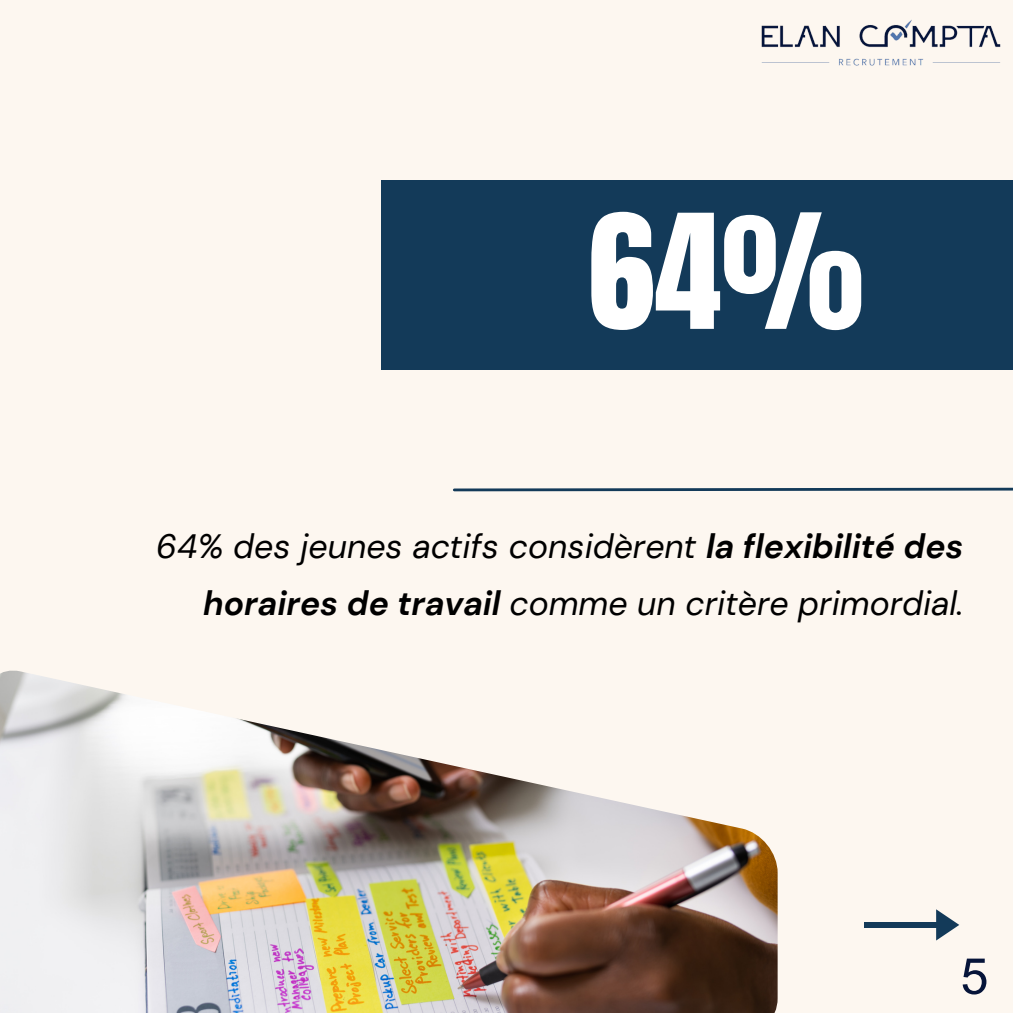
<style>
.page{position:relative;width:1013px;height:1013px;background:#fff}
.page>*{position:absolute;margin:0;border:0;box-sizing:border-box;transform-origin:0 0}
.t1{font:135px "Anton";color:#fff}
.t2{font:50px "Arial MT Pro";color:#061439}
.t3{font:italic 33.75px/56.2px "DM Sans";color:#000;text-align:right}
.s1{font-weight:700}
</style>
<div class="page">
<div style="left:0;top:0;width:1012px;height:1012px;background:#fdf7f0"></div>
<div style="left:864px;top:922px;width:77px;height:5px;background:#133a59"></div>
<svg style="left:936px;top:909px;width:23px;height:31px"></svg>
<svg style="left:453px;top:487px;width:559px;height:5px"></svg>
<img style="left:0;top:670px;width:777px;height:342px">
<div style="left:381px;top:180px;width:631px;height:190px;background:#133a59"></div>
<img style="left:761px;top:19px;width:240px;height:47px">
<p class="t1" style="left:588px;top:175px;width:278px">64%</p>
<p class="t3" style="left:156px;top:518px;width:809px">64% des jeunes actifs considèrent <span class="s1">la flexibilité des horaires de travail</span> comme un critère primordial.</p>
<p class="t2" style="left:960px;top:957px;width:29px">5</p>
</div>
